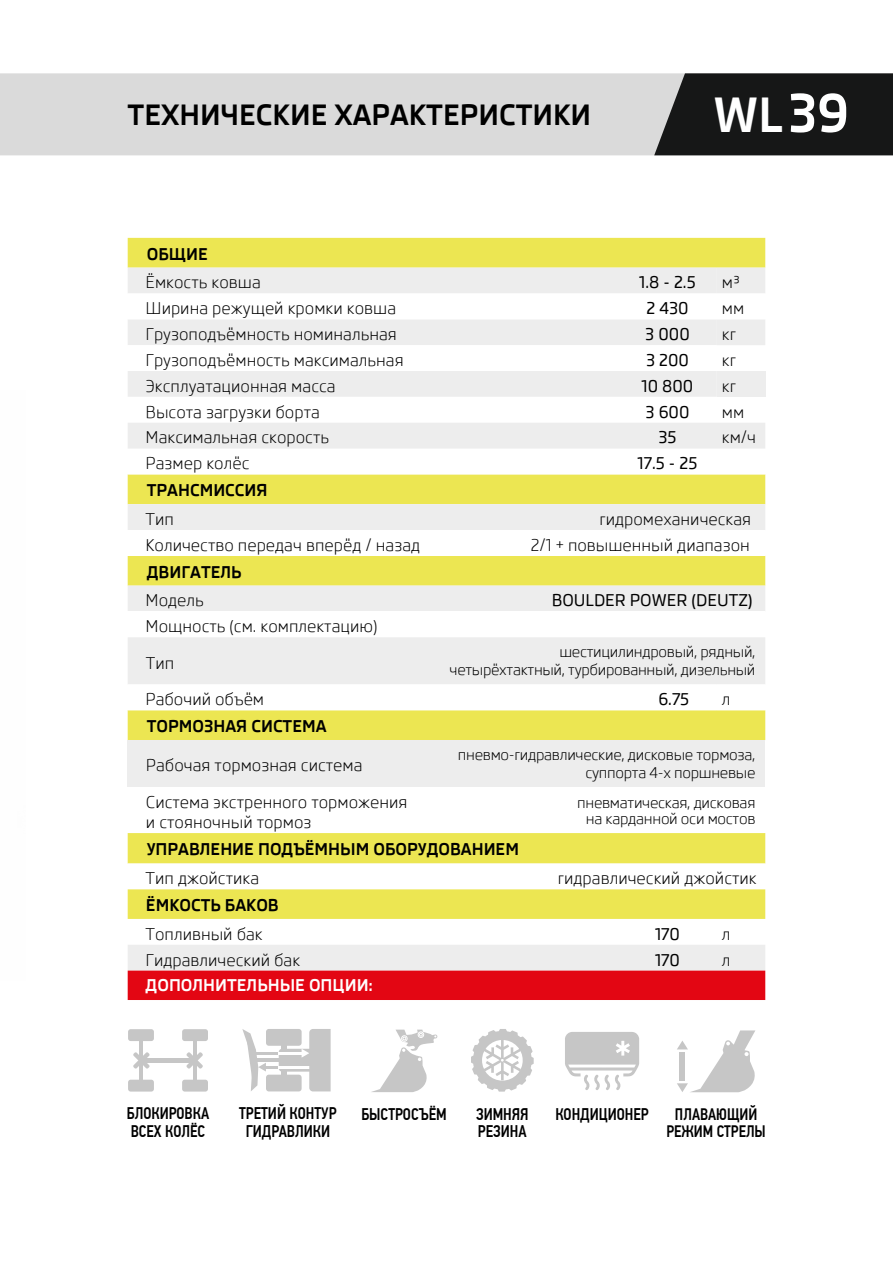
<style>
.page{position:relative;width:893px;height:1263px;background:#fff}
.page>*{position:absolute;margin:0;border:0;box-sizing:border-box;transform-origin:0 0}
.t1{font:700 48px "Skoda Pro";color:#fff}
.t2{font:700 28.5px "Skoda Pro";color:#000}
.t3{font:500 16.95px "PF Din Text Cond Pro";color:#000;scale:.93 1}
.t4{font:500 16.8px "PF Din Text Cond Pro";color:#000;scale:.93 1}
.t5{font:500 16.65px "PF Din Text Cond Pro";color:#000;scale:.93 1}
.t6{font:16.5px/19.8px "Skoda Pro";color:#000}
.t7{font:700 16.5px "Skoda Pro";color:#000}
.t8{font:500 16.5px "Skoda Pro";color:#000}
.t9{font:700 16.5px "Skoda Pro";color:#fff}
.t10{font:15px/18px "Skoda Pro";letter-spacing:-.02em;color:#000;text-align:right}
.s1{font-size:52.5px}
</style>
<div class="page">
<div style="left:0;top:73px;width:654px;height:82px;background:#dadada"></div>
<svg style="left:654px;top:73px;width:239px;height:82px;background:#232424"></svg>
<div style="left:128px;top:238px;width:637px;height:30px;background:#ece652"></div>
<div style="left:128px;top:371px;width:589px;height:26px;background:#ededed"></div>
<svg style="left:128px;top:268px;width:637px;height:77px"></svg>
<div style="left:717px;top:371px;width:48px;height:26px;background:#ededed"></div>
<svg style="left:128px;top:423px;width:637px;height:547px"></svg>
<div style="left:128px;top:530px;width:637px;height:26px;background:#fff"></div>
<div style="left:128px;top:611px;width:637px;height:26px;background:#fff"></div>
<svg style="left:128px;top:684px;width:589px;height:26px"></svg>
<div style="left:128px;top:740px;width:637px;height:46px;background:#ededed"></div>
<div style="left:128px;top:889px;width:637px;height:30px;background:#ece652"></div>
<div style="left:128px;top:970px;width:637px;height:30px;background:#e30613"></div>
<svg style="left:371px;top:1029px;width:66px;height:63px"></svg>
<svg style="left:471px;top:1029px;width:63px;height:62px"></svg>
<svg style="left:565px;top:1032px;width:74px;height:58px"></svg>
<svg style="left:677px;top:1030px;width:78px;height:62px"></svg>
<svg style="left:279px;top:1049px;width:50px;height:23px"></svg>
<div style="left:266px;top:1029px;width:36px;height:17px;background:#c6c6c6;border-radius:3px"></div>
<div style="left:266px;top:1075px;width:36px;height:16px;background:#c6c6c6;border-radius:3px"></div>
<div style="left:281px;top:1038px;width:5px;height:44px;background:#c6c6c6"></div>
<hr style="left:254px;top:1058px;width:62px;height:4px;background:#c6c6c6">
<hr style="left:262px;top:1066px;width:58px;height:2px;background:#c6c6c6">
<hr style="left:255px;top:1052px;width:65px;height:2px;background:#c6c6c6">
<hr style="left:279px;top:1066px;width:39px;height:2px;background:#fff">
<hr style="left:279px;top:1052px;width:27px;height:2px;background:#fff">
<svg style="left:302px;top:1029px;width:29px;height:62px"></svg>
<svg style="left:242px;top:1029px;width:24px;height:62px"></svg>
<div style="left:128px;top:1029px;width:26px;height:12px;background:#c6c6c6;border-radius:3px"></div>
<div style="left:182px;top:1029px;width:26px;height:12px;background:#c6c6c6;border-radius:3px"></div>
<div style="left:128px;top:1080px;width:26px;height:11px;background:#c6c6c6;border-radius:3px"></div>
<div style="left:182px;top:1080px;width:26px;height:11px;background:#c6c6c6;border-radius:3px"></div>
<hr style="left:139px;top:1037px;width:4px;height:51px;background:#c6c6c6">
<hr style="left:141px;top:1058px;width:54px;height:4px;background:#c6c6c6">
<svg style="left:133px;top:1052px;width:17px;height:17px"></svg>
<svg style="left:186px;top:1052px;width:17px;height:17px"></svg>
<hr style="left:193px;top:1037px;width:4px;height:51px;background:#c6c6c6">
<h2 class="t2" style="left:128px;top:98px;width:465px">ТЕХНИЧЕСКИЕ ХАРАКТЕРИСТИКИ</h2>
<h1 class="t1" style="left:713px;top:87px;width:137px">WL<span class="s1">39</span></h1>
<p class="t7" style="left:147px;top:244px;width:62px">ОБЩИЕ</p>
<p class="t6" style="left:146px;top:273px;width:117px">Ёмкость ковша</p>
<p class="t8" style="left:639px;top:273px;width:58px">1.8 - 2.5</p>
<p class="t6" style="left:722px;top:273px;width:20px">м³</p>
<p class="t6" style="left:146px;top:299px;width:252px">Ширина режущей кромки ковша</p>
<p class="t8" style="left:646px;top:299px;width:44px">2 430</p>
<p class="t6" style="left:722px;top:299px;width:24px">мм</p>
<p class="t6" style="left:146px;top:324px;width:253px">Грузоподъёмность номинальная</p>
<p class="t8" style="left:645px;top:325px;width:46px">3 000</p>
<p class="t6" style="left:722px;top:324px;width:16px">кг</p>
<p class="t6" style="left:146px;top:350px;width:260px">Грузоподъёмность максимальная</p>
<p class="t8" style="left:646px;top:351px;width:44px">3 200</p>
<p class="t6" style="left:722px;top:350px;width:16px">кг</p>
<p class="t6" style="left:146px;top:376px;width:192px">Эксплуатационная масса</p>
<p class="t8" style="left:642px;top:376px;width:53px">10 800</p>
<p class="t6" style="left:722px;top:376px;width:16px">кг</p>
<p class="t6" style="left:146px;top:402px;width:176px">Высота загрузки борта</p>
<p class="t8" style="left:645px;top:402px;width:45px">3 600</p>
<p class="t6" style="left:722px;top:402px;width:24px">мм</p>
<p class="t6" style="left:146px;top:428px;width:185px">Максимальная скорость</p>
<p class="t8" style="left:658px;top:428px;width:20px">35</p>
<p class="t6" style="left:722px;top:428px;width:36px">км/ч</p>
<p class="t6" style="left:146px;top:454px;width:105px">Размер колёс</p>
<p class="t8" style="left:638px;top:454px;width:61px">17.5 - 25</p>
<p class="t7" style="left:147px;top:481px;width:122px">ТРАНСМИССИЯ</p>
<p class="t6" style="left:146px;top:509px;width:30px">Тип</p>
<p class="t6" style="left:599px;top:509px;width:153px">гидромеханическая</p>
<p class="t6" style="left:146px;top:535px;width:276px">Количество передач вперёд / назад</p>
<p class="t6" style="left:531px;top:535px;width:221px">2/1 + повышенный диапазон</p>
<p class="t7" style="left:147px;top:562px;width:96px">ДВИГАТЕЛЬ</p>
<p class="t6" style="left:146px;top:591px;width:60px">Модель</p>
<p class="t8" style="left:552px;top:591px;width:202px">BOULDER POWER (DEUTZ)</p>
<p class="t6" style="left:146px;top:617px;width:233px">Мощность (см. комплектацию)</p>
<p class="t6" style="left:146px;top:653px;width:30px">Тип</p>
<p class="t6" style="left:146px;top:689px;width:120px">Рабочий объём</p>
<p class="t8" style="left:658px;top:690px;width:32px">6.75</p>
<p class="t6" style="left:722px;top:689px;width:10px">л</p>
<p class="t7" style="left:147px;top:717px;width:181px">ТОРМОЗНАЯ СИСТЕМА</p>
<p class="t6" style="left:146px;top:755px;width:218px">Рабочая тормозная система</p>
<p class="t6" style="left:146px;top:792px;width:263px">Система экстренного торможения и стояночный тормоз</p>
<p class="t7" style="left:147px;top:839px;width:374px">УПРАВЛЕНИЕ ПОДЪЁМНЫМ ОБОРУДОВАНИЕМ</p>
<p class="t6" style="left:146px;top:869px;width:115px">Тип джойстика</p>
<p class="t6" style="left:558px;top:869px;width:200px">гидравлический джойстик</p>
<p class="t7" style="left:146px;top:895px;width:134px">ЁМКОСТЬ БАКОВ</p>
<p class="t6" style="left:146px;top:924px;width:119px">Топливный бак</p>
<p class="t8" style="left:655px;top:924px;width:26px">170</p>
<p class="t6" style="left:722px;top:924px;width:10px">л</p>
<p class="t6" style="left:146px;top:950px;width:156px">Гидравлический бак</p>
<p class="t8" style="left:655px;top:950px;width:26px">170</p>
<p class="t6" style="left:722px;top:950px;width:10px">л</p>
<p class="t9" style="left:146px;top:976px;width:229px">ДОПОЛНИТЕЛЬНЫЕ ОПЦИИ:</p>
<p class="t10" style="left:450px;top:642px;width:307px">шестицилиндровый, рядный, четырёхтактный, турбированный, дизельный</p>
<p class="t10" style="left:458px;top:746px;width:299px">пневмо-гидравлические, дисковые тормоза, суппорта 4-х поршневые</p>
<p class="t10" style="left:577px;top:794px;width:180px;line-height:16.5px;text-align:center">пневматическая, дисковая на карданной оси мостов</p>
<p class="t4" style="left:127px;top:1103px;width:90px">БЛОКИРОВКА</p>
<p class="t4" style="left:131px;top:1121px;width:82px">ВСЕХ КОЛЁС</p>
<p class="t3" style="left:239px;top:1103px;width:106px">ТРЕТИЙ КОНТУР</p>
<p class="t3" style="left:246px;top:1121px;width:92px">ГИДРАВЛИКИ</p>
<p class="t3" style="left:361px;top:1104px;width:93px">БЫСТРОСЪЁМ</p>
<p class="t3" style="left:476px;top:1103px;width:58px">ЗИМНЯЯ</p>
<p class="t3" style="left:555px;top:1104px;width:102px">КОНДИЦИОНЕР</p>
<p class="t3" style="left:478px;top:1121px;width:54px">РЕЗИНА</p>
<p class="t5" style="left:675px;top:1104px;width:90px">ПЛАВАЮЩИЙ</p>
<p class="t5" style="left:666px;top:1121px;width:108px">РЕЖИМ СТРЕЛЫ</p>
</div>
